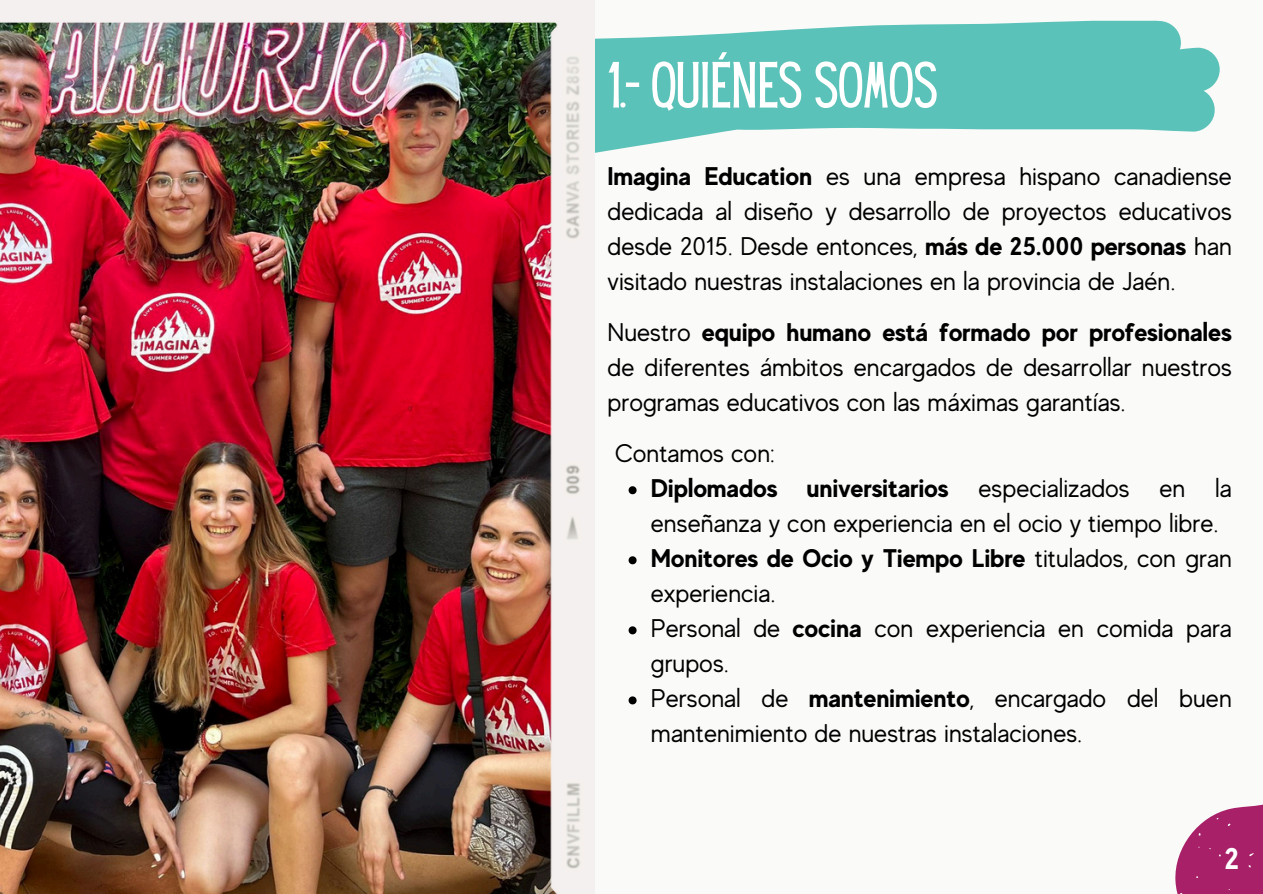
<style>
.page{position:relative;width:1263px;height:894px;background:#fff}
.page>*{position:absolute;margin:0;border:0;box-sizing:border-box;transform-origin:0 0}
.t1{font:57px "Hey Gotcha";color:#fff}
.t2{font:700 30px "MADE Evolve Sans";color:#fff}
.t3{font:25.5px/35px "MADE Evolve Sans";color:#000;text-align:justify}
.s1{font-weight:700}
</style>
<div class="page">
<div style="left:0;top:0;width:1263px;height:893px;background:#fafaf9"></div>
<svg style="left:595px;top:20px;width:625px;height:133px;fill:#5ac2b8"></svg>
<svg style="left:1175px;top:804px;width:88px;height:89px"></svg>
<img style="left:0;top:20px;width:584px;height:873px">
<svg style="left:629px;top:486px;width:8px;height:8px"></svg>
<svg style="left:629px;top:556px;width:8px;height:8px"></svg>
<svg style="left:629px;top:626px;width:8px;height:8px"></svg>
<svg style="left:629px;top:696px;width:8px;height:8px"></svg>
<h1 class="t1" style="left:608px;top:51px;width:332px">1.- QUIÉNES SOMOS</h1>
<p class="t3" style="left:608px;top:158px;width:626px"><span class="s1">Imagina Education</span> es una empresa hispano canadiense dedicada al diseño y desarrollo de proyectos educativos desde 2015. Desde entonces, <span class="s1">más de 25.000 personas</span> han visitado nuestras instalaciones en la provincia de Jaén.</p>
<p class="t3" style="left:608px;top:314px;width:626px">Nuestro <span class="s1">equipo humano está formado por profesionales </span>de diferentes ámbitos encargados de desarrollar nuestros programas educativos con las máximas garantías.</p>
<p class="t3" style="left:651px;top:435px;width:582px;text-align:left;text-indent:-36px">Contamos con:<br><span class="s1">Diplomados universitarios</span> especializados en la enseñanza y con experiencia en el ocio y tiempo libre.<br><span class="s1">Monitores de Ocio y Tiempo Libre</span> titulados, con gran experiencia.<br>Personal de <span class="s1">cocina</span> con experiencia en comida para grupos.<br>Personal de <span class="s1">mantenimiento</span>, encargado del buen mantenimiento de nuestras instalaciones.</p>
<p class="t2" style="left:1224px;top:839px;width:17px">2</p>
</div>
